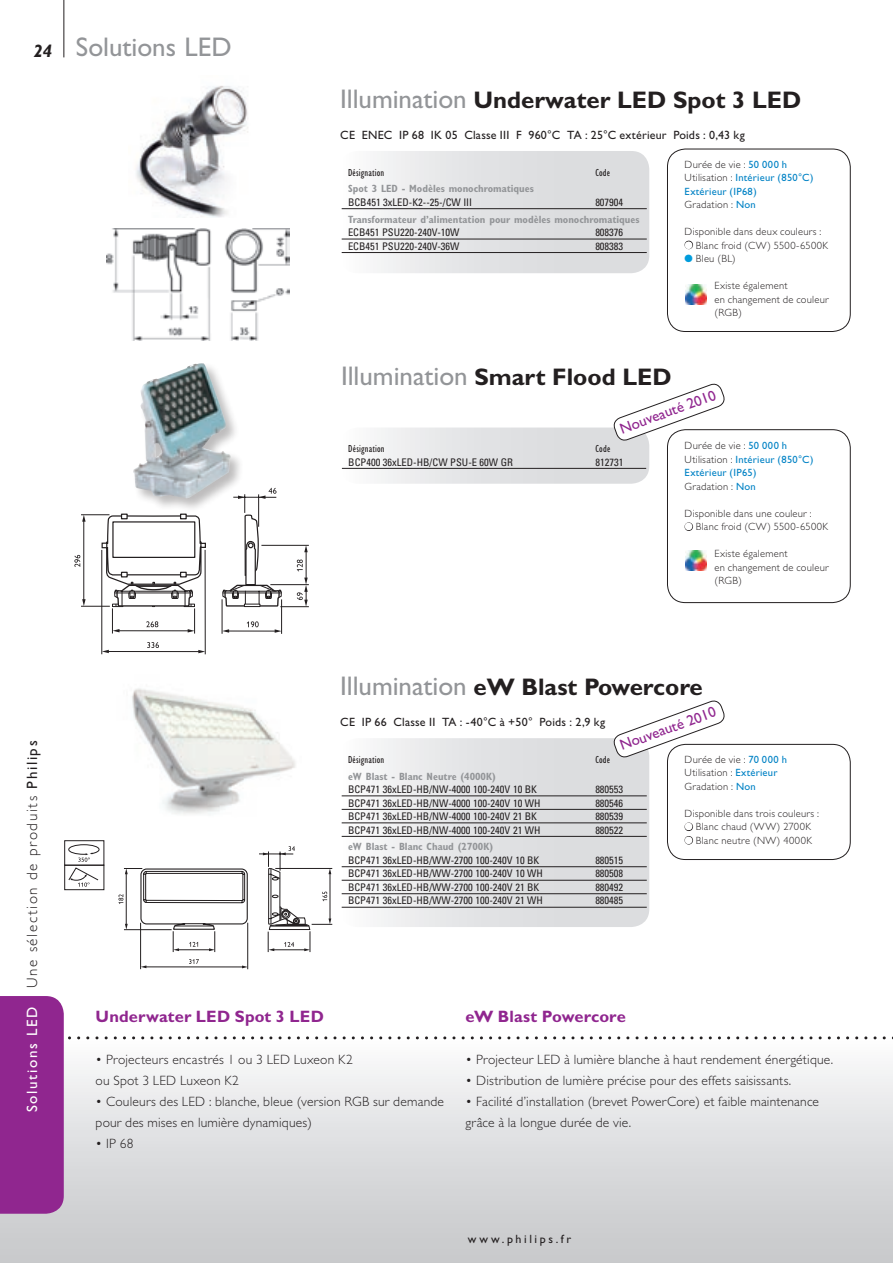
<style>
.page{position:relative;width:893px;height:1263px;background:#fff}
.page>*{position:absolute;margin:0;border:0;box-sizing:border-box;transform-origin:0 0}
.t1{font:27px "Gill Sans";color:#939598}
.t2{font:700 24px "Gill Sans";color:#231f20}
.t3{font:italic 700 18px "Gill Sans";color:#231f20}
.t4{font:700 16.5px "Gill Sans";letter-spacing:.005em;color:#90268f}
.t5{font:300 15px "Gill Sans";letter-spacing:.11em;color:#231f20}
.t6{font:15px "Gill Sans";color:#90268f}
.t7{font:300 13.5px/21px "Gill Sans";letter-spacing:.015em;color:#231f20}
.t8{font:12px "Gill Sans";letter-spacing:.02em;color:#231f20}
.t9{font:12px "Gill Sans";letter-spacing:.215em;color:#231f20}
.t10{font:condensed 10.5px "Univers";color:#231f20}
.t11{font:300 10.5px/13.5px "Gill Sans";letter-spacing:.025em;color:#231f20}
.t12{font:10.5px/13.5px "Gill Sans";letter-spacing:.025em;color:#0082c5}
.t13{font:700 condensed 10.5px "Gill Sans";color:#939598}
.t14{font:condensed 10.5px "Gill Sans";letter-spacing:.02em;color:#231f20}
.s1{font-weight:400;font-size:27px;color:#939598}
.s2{font-weight:300;color:#231f20}
.s3{color:#fff}
.s4{color:#009cdc}
.s5{font-weight:400;color:#fff}
.s6{font-weight:400}
.s7{font-weight:400;color:#0082c5}
</style>
<div class="page">
<hr style="left:63px;top:0;width:1px;height:57px;background:#231f20">
<div style="left:0;top:1037px;width:893px;height:226px;background:#cccdcf"></div>
<svg style="left:0;top:996px;width:893px;height:218px"></svg>
<img style="left:136px;top:86px;width:112px;height:132px">
<svg style="left:341px;top:151px;width:308px;height:122px"></svg>
<hr style="left:342px;top:208px;width:305px;height:1px;background:#231f20">
<hr style="left:342px;top:239px;width:305px;height:1px;background:#231f20">
<hr style="left:342px;top:252px;width:305px;height:1px;background:#231f20">
<img style="left:107px;top:229px;width:183px;height:111px">
<img style="left:133px;top:363px;width:98px;height:135px">
<hr style="left:107px;top:651px;width:94px;height:1px;background:#231f20">
<hr style="left:102px;top:550px;width:1px;height:104px;background:#231f20">
<hr style="left:205px;top:550px;width:1px;height:104px;background:#231f20">
<svg style="left:102px;top:650px;width:7px;height:3px"></svg>
<svg style="left:198px;top:650px;width:7px;height:3px"></svg>
<svg style="left:147px;top:642px;width:12px;height:6px"></svg>
<svg style="left:74px;top:514px;width:132px;height:120px"></svg>
<hr style="left:222px;top:599px;width:1px;height:35px;background:#231f20">
<hr style="left:281px;top:599px;width:1px;height:35px;background:#231f20">
<svg style="left:222px;top:476px;width:87px;height:157px"></svg>
<img style="left:132px;top:688px;width:164px;height:126px">
<svg style="left:341px;top:738px;width:308px;height:189px"></svg>
<hr style="left:342px;top:796px;width:305px;height:1px;background:#231f20">
<hr style="left:342px;top:809px;width:305px;height:1px;background:#231f20">
<hr style="left:342px;top:823px;width:305px;height:1px;background:#231f20">
<hr style="left:342px;top:836px;width:305px;height:1px;background:#231f20">
<hr style="left:342px;top:866px;width:305px;height:1px;background:#231f20">
<hr style="left:342px;top:880px;width:305px;height:1px;background:#231f20">
<hr style="left:342px;top:893px;width:305px;height:1px;background:#231f20">
<hr style="left:342px;top:907px;width:305px;height:1px;background:#231f20">
<hr style="left:145px;top:967px;width:99px;height:1px;background:#231f20">
<hr style="left:140px;top:923px;width:1px;height:46px;background:#231f20">
<hr style="left:247px;top:923px;width:1px;height:46px;background:#231f20">
<svg style="left:141px;top:965px;width:5px;height:3px"></svg>
<svg style="left:242px;top:965px;width:6px;height:3px"></svg>
<svg style="left:189px;top:959px;width:10px;height:5px"></svg>
<svg style="left:118px;top:846px;width:214px;height:106px"></svg>
<div style="left:64px;top:865px;width:40px;height:25px;border:1px solid #231f20"></div>
<div style="left:64px;top:840px;width:40px;height:25px;border:1px solid #231f20"></div>
<svg style="left:68px;top:844px;width:32px;height:43px"></svg>
<div style="left:667px;top:149px;width:183px;height:183px;border:1px solid #231f20;border-radius:18px"></div>
<div style="left:685px;top:241px;width:8px;height:8px;border:1px solid #231f20;border-radius:50%"></div>
<img style="left:685px;top:284px;width:22px;height:20px">
<div style="left:667px;top:429px;width:183px;height:174px;border:1px solid #231f20;border-radius:18px"></div>
<div style="left:685px;top:522px;width:8px;height:9px;border:1px solid #231f20;border-radius:50%"></div>
<img style="left:685px;top:551px;width:22px;height:20px">
<div style="left:667px;top:744px;width:183px;height:116px;border:1px solid #231f20;border-radius:18px"></div>
<div style="left:685px;top:823px;width:8px;height:8px;border:1px solid #231f20;border-radius:50%"></div>
<div style="left:685px;top:836px;width:8px;height:8px;border:1px solid #231f20;border-radius:50%"></div>
<svg style="left:341px;top:383px;width:385px;height:101px"></svg>
<svg style="left:612px;top:700px;width:114px;height:59px"></svg>
<h3 class="t3" style="left:34px;top:40px;width:20px">24</h3>
<h1 class="t1" style="left:76px;top:32px;width:157px">Solutions LED</h1>
<h2 class="t2" style="left:340px;top:86px;width:463px"><span class="s1">Illumination</span> Underwater LED Spot 3 LED</h2>
<p class="t8" style="left:340px;top:128px;width:406px">CE ENEC IP 68 IK 05 Classe III F 960°C TA : 25°C extérieur Poids : 0,43 kg</p>
<p class="t14" style="left:348px;top:166px;width:38px">Désignation</p>
<p class="t14" style="left:595px;top:166px;width:16px">Code</p>
<p class="t13" style="left:348px;top:183px;width:187px">Spot 3 LED - Modèles monochromatiques</p>
<p class="t10" style="left:348px;top:195px;width:126px">BCB451 3xLED-K2--25-/CW III</p>
<p class="t10" style="left:595px;top:195px;width:29px">807904</p>
<p class="t13" style="left:348px;top:213px;width:293px">Transformateur d’alimentation pour modèles monochromatiques</p>
<p class="t10" style="left:348px;top:226px;width:113px">ECB451 PSU220-240V-10W</p>
<p class="t10" style="left:595px;top:226px;width:29px">808376</p>
<p class="t10" style="left:348px;top:239px;width:113px">ECB451 PSU220-240V-36W</p>
<p class="t10" style="left:595px;top:239px;width:29px">808383</p>
<p class="t12" style="left:685px;top:157px;width:130px"><span class="s2">Durée de vie :</span> 50 000 h<br><span class="s2">Utilisation :</span> Intérieur (850°C)<br>Extérieur (IP68)<br><span class="s2">Gradation :</span> Non</p>
<p class="t11" style="left:685px;top:225px;width:138px">Disponible dans deux couleurs :</p>
<p class="t11" style="left:685px;top:238px;width:145px"><span class="s3">●</span> Blanc froid (CW) 5500-6500K</p>
<p class="t11" style="left:685px;top:252px;width:53px"><span class="s4">●</span> Bleu (BL)</p>
<p class="t11" style="left:714px;top:279px;width:116px">Existe également<br>en changement de couleur (RGB)</p>
<h2 class="t2" style="left:341px;top:362px;width:332px"><span class="s1">Illumination</span> Smart Flood LED</h2>
<h3 class="t6" style="left:617px;top:421px;width:103px;rotate:-20deg">Nouveauté 2010</h3>
<p class="t14" style="left:348px;top:443px;width:38px">Désignation</p>
<p class="t14" style="left:596px;top:443px;width:16px">Code</p>
<p class="t10" style="left:348px;top:455px;width:166px">BCP400 36xLED-HB/CW PSU-E 60W GR</p>
<p class="t10" style="left:596px;top:455px;width:29px">812731</p>
<p class="t12" style="left:685px;top:439px;width:130px"><span class="s2">Durée de vie :</span> 50 000 h<br><span class="s2">Utilisation :</span> Intérieur (850°C)<br>Extérieur (IP65)<br><span class="s2">Gradation :</span> Non</p>
<p class="t11" style="left:685px;top:506px;width:128px">Disponible dans une couleur :</p>
<p class="t11" style="left:685px;top:520px;width:145px"><span class="s3">●</span> Blanc froid (CW) 5500-6500K</p>
<p class="t11" style="left:714px;top:547px;width:116px">Existe également<br>en changement de couleur (RGB)</p>
<h3 class="t5" style="left:24px;top:1112px;width:373px;rotate:-90deg"><span class="s5">Solutions LED</span> Une sélection de produits <span class="s6">Philips</span></h3>
<h2 class="t2" style="left:340px;top:673px;width:364px"><span class="s1">Illumination</span> eW Blast Powercore</h2>
<h3 class="t6" style="left:617px;top:738px;width:103px;rotate:-20deg">Nouveauté 2010</h3>
<p class="t8" style="left:340px;top:715px;width:267px">CE IP 66 Classe II TA : -40°C à +50° Poids : 2,9 kg</p>
<p class="t14" style="left:348px;top:754px;width:38px">Désignation</p>
<p class="t14" style="left:595px;top:754px;width:16px">Code</p>
<p class="t13" style="left:348px;top:770px;width:149px">eW Blast - Blanc Neutre (4000K)</p>
<p class="t10" style="left:348px;top:783px;width:191px">BCP471 36xLED-HB/NW-4000 100-240V 10 BK</p>
<p class="t10" style="left:595px;top:783px;width:29px">880553</p>
<p class="t10" style="left:348px;top:796px;width:194px">BCP471 36xLED-HB/NW-4000 100-240V 10 WH</p>
<p class="t10" style="left:595px;top:796px;width:29px">880546</p>
<p class="t10" style="left:348px;top:810px;width:191px">BCP471 36xLED-HB/NW-4000 100-240V 21 BK</p>
<p class="t10" style="left:595px;top:810px;width:29px">880539</p>
<p class="t10" style="left:348px;top:823px;width:194px">BCP471 36xLED-HB/NW-4000 100-240V 21 WH</p>
<p class="t10" style="left:595px;top:823px;width:29px">880522</p>
<p class="t13" style="left:348px;top:841px;width:147px">eW Blast - Blanc Chaud (2700K)</p>
<p class="t10" style="left:348px;top:853px;width:193px">BCP471 36xLED-HB/WW-2700 100-240V 10 BK</p>
<p class="t10" style="left:595px;top:853px;width:29px">880515</p>
<p class="t10" style="left:348px;top:867px;width:196px">BCP471 36xLED-HB/WW-2700 100-240V 10 WH</p>
<p class="t10" style="left:595px;top:867px;width:29px">880508</p>
<p class="t10" style="left:348px;top:880px;width:193px">BCP471 36xLED-HB/WW-2700 100-240V 21 BK</p>
<p class="t10" style="left:595px;top:880px;width:29px">880492</p>
<p class="t10" style="left:348px;top:894px;width:196px">BCP471 36xLED-HB/WW-2700 100-240V 21 WH</p>
<p class="t10" style="left:595px;top:894px;width:29px">880485</p>
<p class="t11" style="left:685px;top:753px;width:104px">Durée de vie : <span class="s7">70 000 h<br></span>Utilisation : <span class="s7">Extérieur<br></span>Gradation : <span class="s7">Non</span></p>
<p class="t11" style="left:685px;top:807px;width:136px">Disponible dans trois couleurs :</p>
<p class="t11" style="left:685px;top:820px;width:128px"><span class="s3">●</span> Blanc chaud (WW) 2700K</p>
<p class="t11" style="left:685px;top:834px;width:129px"><span class="s3">●</span> Blanc neutre (NW) 4000K</p>
<h3 class="t4" style="left:96px;top:1007px;width:230px">Underwater LED Spot 3 LED</h3>
<p class="t7" style="left:96px;top:1049px;width:259px">• Projecteurs encastrés 1 ou 3 LED Luxeon K2 ou Spot 3 LED Luxeon K2</p>
<p class="t7" style="left:96px;top:1091px;width:350px">• Couleurs des LED : blanche, bleue (version RGB sur demande pour des mises en lumière dynamiques)</p>
<p class="t7" style="left:96px;top:1133px;width:40px">• IP 68</p>
<h3 class="t4" style="left:466px;top:1006px;width:162px">eW Blast Powercore</h3>
<p class="t7" style="left:466px;top:1048px;width:369px">• Projecteur LED à lumière blanche à haut rendement énergétique.</p>
<p class="t7" style="left:466px;top:1069px;width:327px">• Distribution de lumière précise pour des effets saisissants.</p>
<p class="t7" style="left:466px;top:1090px;width:355px">• Facilité d’installation (brevet PowerCore) et faible maintenance grâce à la longue durée de vie.</p>
<p class="t9" style="left:468px;top:1232px;width:105px">www.philips.fr</p>
</div>
